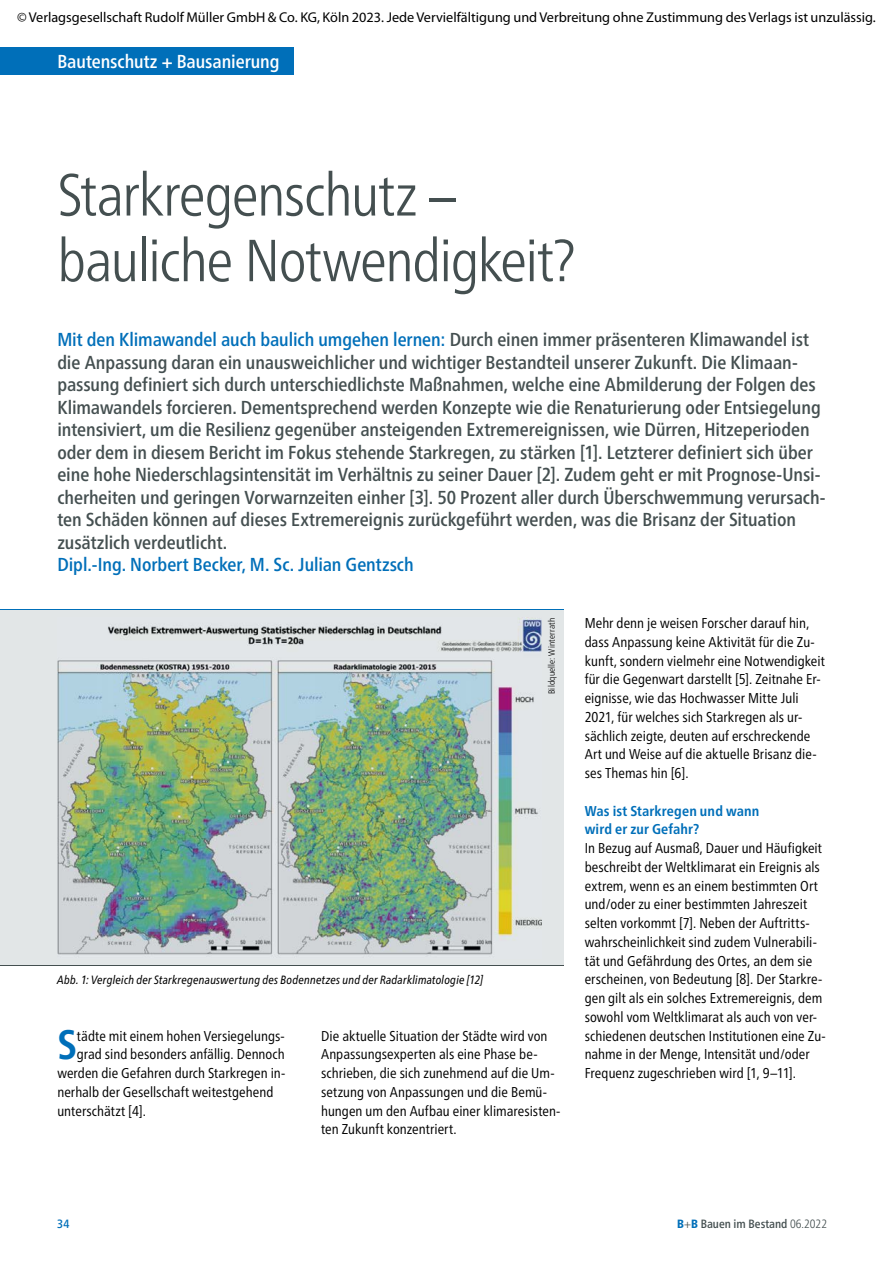
<style>
.page{position:relative;width:893px;height:1263px;background:#fff}
.page>*{position:absolute;margin:0;border:0;box-sizing:border-box;transform-origin:0 0}
.t1{font:300 condensed 59.25px/65.7px "Frutiger Neue LT Pro";letter-spacing:-.02em;color:#444f50}
.t2{font:700 condensed 41.1px "Frutiger Neue LT Pro";color:#006fb9}
.t3{font:500 condensed 18.75px/22.5px "Frutiger Neue LT Pro";letter-spacing:-.005em;color:#444f50}
.t4{font:500 condensed 18.75px "Frutiger Neue LT Pro";letter-spacing:-.005em;color:#006fb9}
.t5{font:500 condensed 18.75px "Frutiger Neue LT Pro";letter-spacing:-.005em;color:#fff}
.t6{font:condensed 14.25px/18.8px "Frutiger Neue LT Pro";color:#000}
.t7{font:14.25px "Myriad Pro";color:#000}
.t8{font:700 condensed 14.25px/18.8px "Frutiger Neue LT Pro";letter-spacing:.01em;color:#006fb9}
.t9{font:italic condensed 12px "Frutiger Neue LT Pro";letter-spacing:.015em;color:#000}
.t10{font:500 condensed 12px "Frutiger Neue LT Pro";color:#444f50}
.t11{font:500 condensed 12px "Frutiger Neue LT Pro";color:#006fb9}
.t12{font:300 condensed 9px "Frutiger Neue LT Pro";letter-spacing:.02em;color:#000}
.s1{color:#006fb9}
.s2{font-weight:800;color:#006fb9}
.s3{font-weight:300}
</style>
<div class="page">
<div style="left:0;top:47px;width:293px;height:27px;background:#006fb9"></div>
<div style="left:0;top:609px;width:563px;height:357px;background:#e2e6e7"></div>
<img style="left:57px;top:618px;width:485px;height:337px">
<hr style="left:0;top:609px;width:563px;height:1px;background:#006fb9">
<hr style="left:0;top:965px;width:563px;height:1px;background:#444f50">
<p class="t7" style="left:17px;top:10px;width:860px">© Verlagsgesellschaft Rudolf Müller GmbH &amp; Co. KG, Köln 2023. Jede Vervielfältigung und Verbreitung ohne Zustimmung des Verlags ist unzulässig.</p>
<h3 class="t5" style="left:57px;top:50px;width:224px">Bautenschutz + Bausanierung</h3>
<h1 class="t1" style="left:57px;top:162px;width:520px">Starkregenschutz – bauliche Notwendigkeit?</h1>
<p class="t3" style="left:57px;top:328px;width:770px"><span class="s1">Mit den Klimawandel auch baulich umgehen lernen:</span> Durch einen immer präsenteren Klimawandel ist die Anpassung daran ein unausweichlicher und wichtiger Bestandteil unserer Zukunft. Die Klimaan&shy;passung definiert sich durch unterschiedlichste Maßnahmen, welche eine Abmilderung der Folgen des Klimawandels forcieren. Dementsprechend werden Konzepte wie die Renaturierung oder Entsiegelung intensiviert, um die Resilienz gegenüber ansteigenden Extremereignissen, wie Dürren, Hitzeperioden oder dem in diesem Bericht im Fokus stehende Starkregen, zu stärken [1]. Letzterer definiert sich über eine hohe Niederschlagsintensität im Verhältnis zu seiner Dauer [2]. Zudem geht er mit Prognose-Unsi&shy;cherheiten und geringen Vorwarnzeiten einher [3]. 50 Prozent aller durch Überschwemmung verursach&shy;ten Schäden können auf dieses Extremereignis zurückgeführt werden, was die Brisanz der Situation zusätzlich verdeutlicht.</p>
<h3 class="t4" style="left:57px;top:553px;width:358px">Dipl.-Ing. Norbert Becker, M. Sc. Julian Gentzsch</h3>
<p class="t12" style="left:546px;top:694px;width:78px;rotate:-90deg">Bildquelle: Winterrath</p>
<p class="t9" style="left:57px;top:973px;width:428px">Abb. 1: Vergleich der Starkregenauswertung des Bodennetzes und der Radarklimatologie [12]</p>
<h2 class="t2" style="left:57px;top:1021px;width:21px">S</h2>
<p class="t6" style="left:77px;top:1026px;width:209px">tädte mit einem hohen Versiegelungs-</p>
<p class="t6" style="left:77px;top:1045px;width:209px">grad sind besonders anfällig. Dennoch</p>
<p class="t6" style="left:57px;top:1064px;width:229px">werden die Gefahren durch Starkregen in-</p>
<p class="t6" style="left:57px;top:1082px;width:217px">nerhalb der Gesellschaft weitestgehend</p>
<p class="t6" style="left:57px;top:1101px;width:90px">unterschätzt [4].</p>
<p class="t6" style="left:321px;top:1026px;width:241px">Die aktuelle Situation der Städte wird von Anpassungsexperten als eine Phase be&shy;schrieben, die sich zunehmend auf die Um&shy;setzung von Anpassungen und die Bemü&shy;hungen um den Aufbau einer klimaresisten&shy;ten Zukunft konzentriert.</p>
<p class="t6" style="left:585px;top:614px;width:242px">Mehr denn je weisen Forscher darauf hin, dass Anpassung keine Aktivität für die Zu&shy;kunft, sondern vielmehr eine Notwendigkeit für die Gegenwart darstellt [5]. Zeitnahe Er&shy;eignisse, wie das Hochwasser Mitte Juli 2021, für welches sich Starkregen als ur&shy;sächlich zeigte, deuten auf erschreckende Art und Weise auf die aktuelle Brisanz die&shy;ses Themas hin [6].</p>
<p class="t8" style="left:585px;top:801px;width:176px">Was ist Starkregen und wann wird er zur Gefahr?</p>
<p class="t6" style="left:585px;top:839px;width:243px">In Bezug auf Ausmaß, Dauer und Häufigkeit beschreibt der Weltklimarat ein Ereignis als extrem, wenn es an einem bestimmten Ort und/oder zu einer bestimmten Jahreszeit selten vorkommt [7]. Neben der Auftritts&shy;wahrscheinlichkeit sind zudem Vulnerabili&shy;tät und Gefährdung des Ortes, an dem sie erscheinen, von Bedeutung [8]. Der Starkre&shy;gen gilt als ein solches Extremereignis, dem sowohl vom Weltklimarat als auch von ver&shy;schiedenen deutschen Institutionen eine Zu&shy;nahme in der Menge, Intensität und/oder Frequenz zugeschrieben wird [1, 9–11].</p>
<p class="t11" style="left:57px;top:1217px;width:14px">34</p>
<p class="t10" style="left:677px;top:1217px;width:151px"><span class="s2">B</span><span class="s3">+</span><span class="s2">B</span> Bauen im Bestand <span class="s3">06 . 2022</span></p>
</div>
